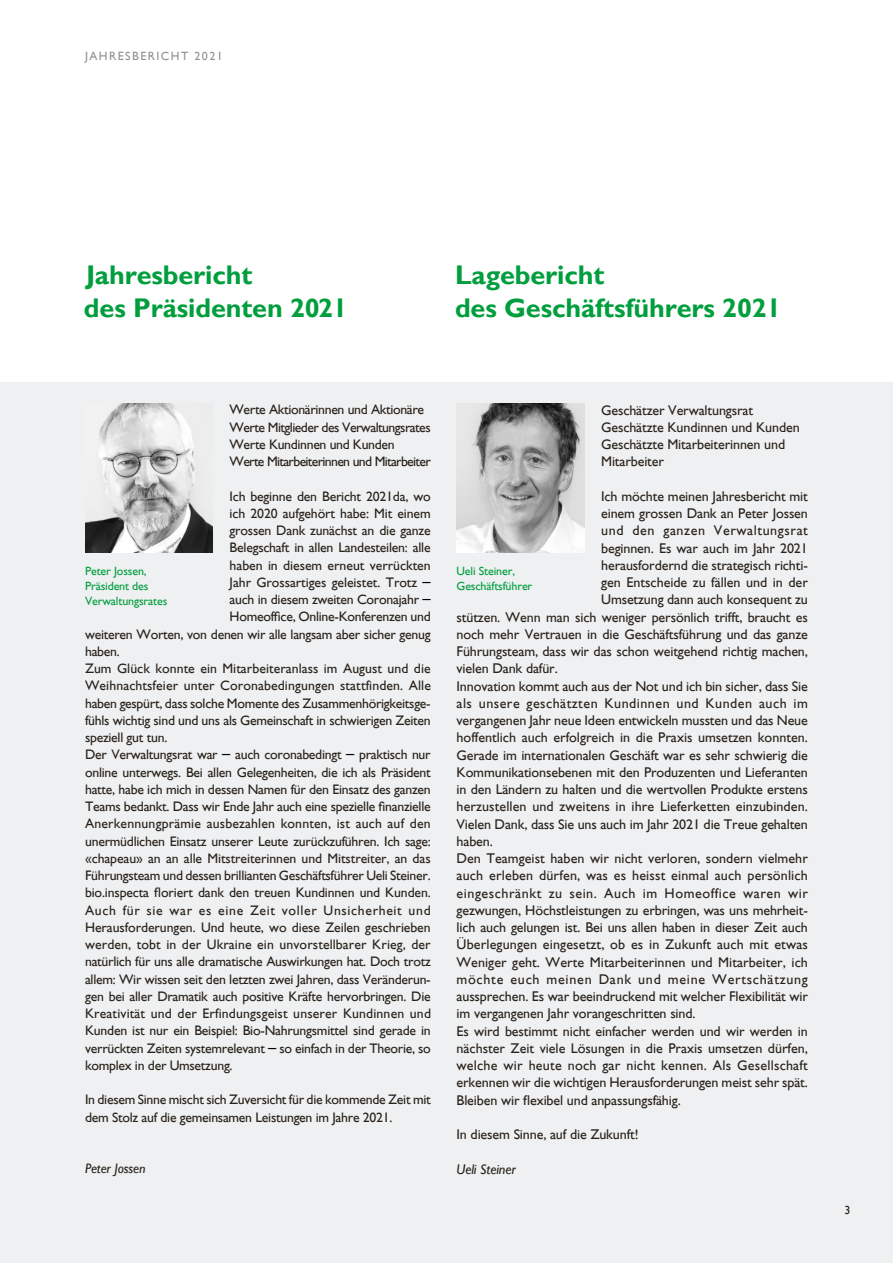
<style>
.page{position:relative;width:893px;height:1263px;background:#fff}
.page>*{position:absolute;margin:0;border:0;box-sizing:border-box;transform-origin:0 0}
.t1{font:700 27px/33px "Gill Sans";letter-spacing:-.005em;color:#009e3d}
.t2{font:14.1px/17.2px "Gill Sans";letter-spacing:-.01em;color:#29211a}
.t3{font:14.1px "Gill Sans";letter-spacing:.01em;color:#29211a}
.t4{font:14.1px "Gill Sans";letter-spacing:.04em;color:#29211a}
.t5{font:14.1px "Gill Sans";letter-spacing:.015em;color:#29211a}
.t6{font:14.1px "Gill Sans";letter-spacing:.035em;color:#29211a}
.t7{font:14.1px "Gill Sans";letter-spacing:.05em;color:#29211a}
.t8{font:italic 14.1px "Gill Sans";letter-spacing:-.01em;color:#29211a}
.t9{font:13.8px/17.2px "Gill Sans";letter-spacing:-.02em;color:#29211a}
.t10{font:13.8px "Gill Sans";letter-spacing:.005em;color:#29211a}
.t11{font:13.8px/17.2px "Gill Sans";letter-spacing:-.04em;color:#29211a}
.t12{font:13.8px "Gill Sans";letter-spacing:.01em;color:#29211a}
.t13{font:13.8px "Gill Sans";letter-spacing:.045em;color:#29211a}
.t14{font:13.8px "Gill Sans";color:#29211a}
.t15{font:italic 13.8px "Gill Sans";letter-spacing:-.01em;color:#29211a}
.t16{font:12px/15px "Gill Sans";letter-spacing:-.01em;color:#009e3d}
.t17{font:12px "Gill Sans";letter-spacing:.12em;color:#94908c}
.t18{font:12px "Gill Sans";color:#29211a}
.s1{font-family:"Calibri";font-size:16.5px;color:#000}
</style>
<div class="page">
<div style="left:0;top:383px;width:893px;height:880px;background:#eef0f1"></div>
<img style="left:85px;top:404px;width:128px;height:149px">
<img style="left:457px;top:404px;width:127px;height:149px">
<p class="t17" style="left:85px;top:52px;width:139px">JAHRESBERICHT 2021</p>
<h1 class="t1" style="left:84px;top:261px;width:265px">Jahresbericht<br>des Präsidenten 2021</h1>
<h1 class="t1" style="left:455px;top:261px;width:328px">Lagebericht<br>des Geschäftsführers 2021</h1>
<p class="t2" style="left:601px;top:403px;width:200px">Geschätzer Verwaltungsrat<br>Geschätzte Kundinnen und Kunden<br>Geschätzte Mitarbeiterinnen und<br>Mitarbeiter</p>
<p class="t2" style="left:601px;top:489px;width:208px">Ich möchte meinen Jahresbericht mit</p>
<p class="t2" style="left:601px;top:506px;width:208px">einem grossen Dank an Peter Jossen</p>
<p class="t4" style="left:601px;top:526px;width:208px">und den ganzen Verwaltungsrat</p>
<p class="t2" style="left:601px;top:541px;width:208px">beginnen. Es war auch im Jahr 2021</p>
<p class="t2" style="left:601px;top:558px;width:208px">herausfordernd die strategisch richti-</p>
<p class="t2" style="left:601px;top:575px;width:208px">gen Entscheide zu fällen und in der</p>
<p class="t2" style="left:601px;top:592px;width:208px">Umsetzung dann auch konsequent zu</p>
<p class="t2" style="left:457px;top:610px;width:353px">stützen. Wenn man sich weniger persönlich trifft, braucht es</p>
<p class="t2" style="left:457px;top:627px;width:353px">noch mehr Vertrauen in die Geschäftsführung und das ganze</p>
<p class="t2" style="left:457px;top:644px;width:353px">Führungsteam, dass wir das schon weitgehend richtig machen,</p>
<p class="t2" style="left:457px;top:661px;width:103px">vielen Dank dafür.</p>
<p class="t2" style="left:457px;top:679px;width:353px">Innovation kommt auch aus der Not und ich bin sicher, dass Sie</p>
<p class="t6" style="left:457px;top:698px;width:353px">als unsere geschätzten Kundinnen und Kunden auch im</p>
<p class="t2" style="left:457px;top:713px;width:353px">vergangenen Jahr neue Ideen entwickeln mussten und das Neue</p>
<p class="t2" style="left:457px;top:730px;width:353px">hoffentlich auch erfolgreich in die Praxis umsetzen konnten.</p>
<p class="t2" style="left:457px;top:748px;width:353px">Gerade im internationalen Geschäft war es sehr schwierig die</p>
<p class="t2" style="left:457px;top:765px;width:353px">Kommunikationsebenen mit den Produzenten und Lieferanten</p>
<p class="t2" style="left:457px;top:782px;width:353px">in den Ländern zu halten und die wertvollen Produkte erstens</p>
<p class="t2" style="left:457px;top:799px;width:353px">herzustellen und zweitens in ihre Lieferketten einzubinden.</p>
<p class="t2" style="left:457px;top:817px;width:353px">Vielen Dank, dass Sie uns auch im Jahr 2021 die Treue gehalten</p>
<p class="t2" style="left:457px;top:834px;width:38px">haben.</p>
<p class="t2" style="left:457px;top:851px;width:353px">Den Teamgeist haben wir nicht verloren, sondern vielmehr</p>
<p class="t3" style="left:457px;top:871px;width:353px">auch erleben dürfen, was es heisst einmal auch persönlich</p>
<p class="t4" style="left:457px;top:888px;width:353px">eingeschränkt zu sein. Auch im Homeoffice waren wir</p>
<p class="t2" style="left:457px;top:903px;width:353px">gezwungen, Höchstleistungen zu erbringen, was uns mehrheit-</p>
<p class="t2" style="left:457px;top:920px;width:353px">lich auch gelungen ist. Bei uns allen haben in dieser Zeit auch</p>
<p class="t3" style="left:457px;top:940px;width:353px">Überlegungen eingesetzt, ob es in Zukunft auch mit etwas</p>
<p class="t2" style="left:457px;top:955px;width:353px">Weniger geht. Werte Mitarbeiterinnen und Mitarbeiter, ich</p>
<p class="t7" style="left:457px;top:974px;width:353px">möchte euch meinen Dank und meine Wertschätzung</p>
<p class="t2" style="left:457px;top:989px;width:353px">aussprechen. Es war beeindruckend mit welcher Flexibilität wir</p>
<p class="t2" style="left:457px;top:1006px;width:241px">im vergangenen Jahr vorangeschritten sind.</p>
<p class="t2" style="left:457px;top:1024px;width:353px">Es wird bestimmt nicht einfacher werden und wir werden in</p>
<p class="t2" style="left:457px;top:1041px;width:353px">nächster Zeit viele Lösungen in die Praxis umsetzen dürfen,</p>
<p class="t5" style="left:457px;top:1060px;width:353px">welche wir heute noch gar nicht kennen. Als Gesellschaft</p>
<p class="t2" style="left:457px;top:1075px;width:353px">erkennen wir die wichtigen Herausforderungen meist sehr spät.</p>
<p class="t2" style="left:457px;top:1093px;width:226px">Bleiben wir flexibel und anpassungsfähig.</p>
<p class="t2" style="left:457px;top:1127px;width:183px">In diesem Sinne, auf die Zukunft!</p>
<p class="t8" style="left:457px;top:1164px;width:61px">Ueli Steiner</p>
<p class="t11" style="left:230px;top:403px;width:203px">Werte Aktionärinnen und Aktionäre Werte Mitglieder des Verwaltungsrates Werte Kundinnen und Kunden Werte Mitarbeiterinnen und Mitarbeiter</p>
<p class="t9" style="left:230px;top:489px;width:203px">Ich beginne den Bericht 2021da, wo</p>
<p class="t9" style="left:230px;top:506px;width:203px">ich 2020 aufgehört habe: Mit einem</p>
<p class="t9" style="left:230px;top:523px;width:203px">grossen Dank zunächst an die ganze</p>
<p class="t9" style="left:230px;top:541px;width:203px">Belegschaft in allen Landesteilen: alle</p>
<p class="t14" style="left:230px;top:560px;width:203px">haben in diesem erneut verrückten</p>
<p class="t9" style="left:230px;top:575px;width:203px">Jahr Grossartiges geleistet. Trotz <span class="s1">–</span></p>
<p class="t9" style="left:230px;top:592px;width:203px">auch in diesem zweiten Coronajahr <span class="s1">–</span></p>
<p class="t9" style="left:230px;top:610px;width:203px">Homeoffice, Online-Konferenzen und</p>
<p class="t9" style="left:85px;top:627px;width:347px">weiteren Worten, von denen wir alle langsam aber sicher genug</p>
<p class="t9" style="left:85px;top:644px;width:36px">haben.</p>
<p class="t10" style="left:85px;top:664px;width:347px">Zum Glück konnte ein Mitarbeiteranlass im August und die</p>
<p class="t10" style="left:85px;top:681px;width:347px">Weihnachtsfeier unter Coronabedingungen stattfinden. Alle</p>
<p class="t9" style="left:85px;top:696px;width:347px">haben gespürt, dass solche Momente des Zusammenhörigkeitsge-</p>
<p class="t9" style="left:85px;top:713px;width:347px">fühls wichtig sind und uns als Gemeinschaft in schwierigen Zeiten</p>
<p class="t9" style="left:85px;top:730px;width:84px">speziell gut tun.</p>
<p class="t9" style="left:85px;top:748px;width:347px">Der Verwaltungsrat war <span class="s1">–</span> auch coronabedingt <span class="s1">–</span> praktisch nur</p>
<p class="t9" style="left:85px;top:765px;width:347px">online unterwegs. Bei allen Gelegenheiten, die ich als Präsident</p>
<p class="t9" style="left:85px;top:782px;width:347px">hatte, habe ich mich in dessen Namen für den Einsatz des ganzen</p>
<p class="t9" style="left:85px;top:799px;width:347px">Teams bedankt. Dass wir Ende Jahr auch eine spezielle finanzielle</p>
<p class="t12" style="left:85px;top:819px;width:347px">Anerkennungprämie ausbezahlen konnten, ist auch auf den</p>
<p class="t9" style="left:85px;top:834px;width:347px">unermüdlichen Einsatz unserer Leute zurückzuführen. Ich sage:</p>
<p class="t9" style="left:85px;top:851px;width:347px">«chapeau» an an alle Mitstreiterinnen und Mitstreiter, an das</p>
<p class="t9" style="left:85px;top:868px;width:347px">Führungsteam und dessen brillianten Geschäftsführer Ueli Steiner.</p>
<p class="t9" style="left:85px;top:886px;width:347px">bio.inspecta floriert dank den treuen Kundinnen und Kunden.</p>
<p class="t13" style="left:85px;top:905px;width:347px">Auch für sie war es eine Zeit voller Unsicherheit und</p>
<p class="t9" style="left:85px;top:920px;width:347px">Herausforderungen. Und heute, wo diese Zeilen geschrieben</p>
<p class="t10" style="left:85px;top:940px;width:347px">werden, tobt in der Ukraine ein unvorstellbarer Krieg, der</p>
<p class="t9" style="left:85px;top:955px;width:347px">natürlich für uns alle dramatische Auswirkungen hat. Doch trotz</p>
<p class="t9" style="left:85px;top:972px;width:347px">allem: Wir wissen seit den letzten zwei Jahren, dass Veränderun-</p>
<p class="t9" style="left:85px;top:989px;width:347px">gen bei aller Dramatik auch positive Kräfte hervorbringen. Die</p>
<p class="t12" style="left:85px;top:1009px;width:347px">Kreativität und der Erfindungsgeist unserer Kundinnen und</p>
<p class="t9" style="left:85px;top:1024px;width:347px">Kunden ist nur ein Beispiel: Bio-Nahrungsmittel sind gerade in</p>
<p class="t9" style="left:85px;top:1041px;width:347px">verrückten Zeiten systemrelevant <span class="s1">–</span> so einfach in der Theorie, so</p>
<p class="t9" style="left:85px;top:1058px;width:149px">komplex in der Umsetzung.</p>
<p class="t9" style="left:85px;top:1093px;width:347px">In diesem Sinne mischt sich Zuversicht für die kommende Zeit mit dem Stolz auf die gemeinsamen Leistungen im Jahre 2021.</p>
<p class="t15" style="left:85px;top:1164px;width:62px">Peter Jossen</p>
<p class="t16" style="left:85px;top:565px;width:84px">Peter Jossen,<br>Präsident des<br>Verwaltungsrates</p>
<p class="t16" style="left:457px;top:565px;width:77px">Ueli Steiner,<br>Geschäftsführer</p>
<p class="t18" style="left:844px;top:1206px;width:7px">3</p>
</div>
